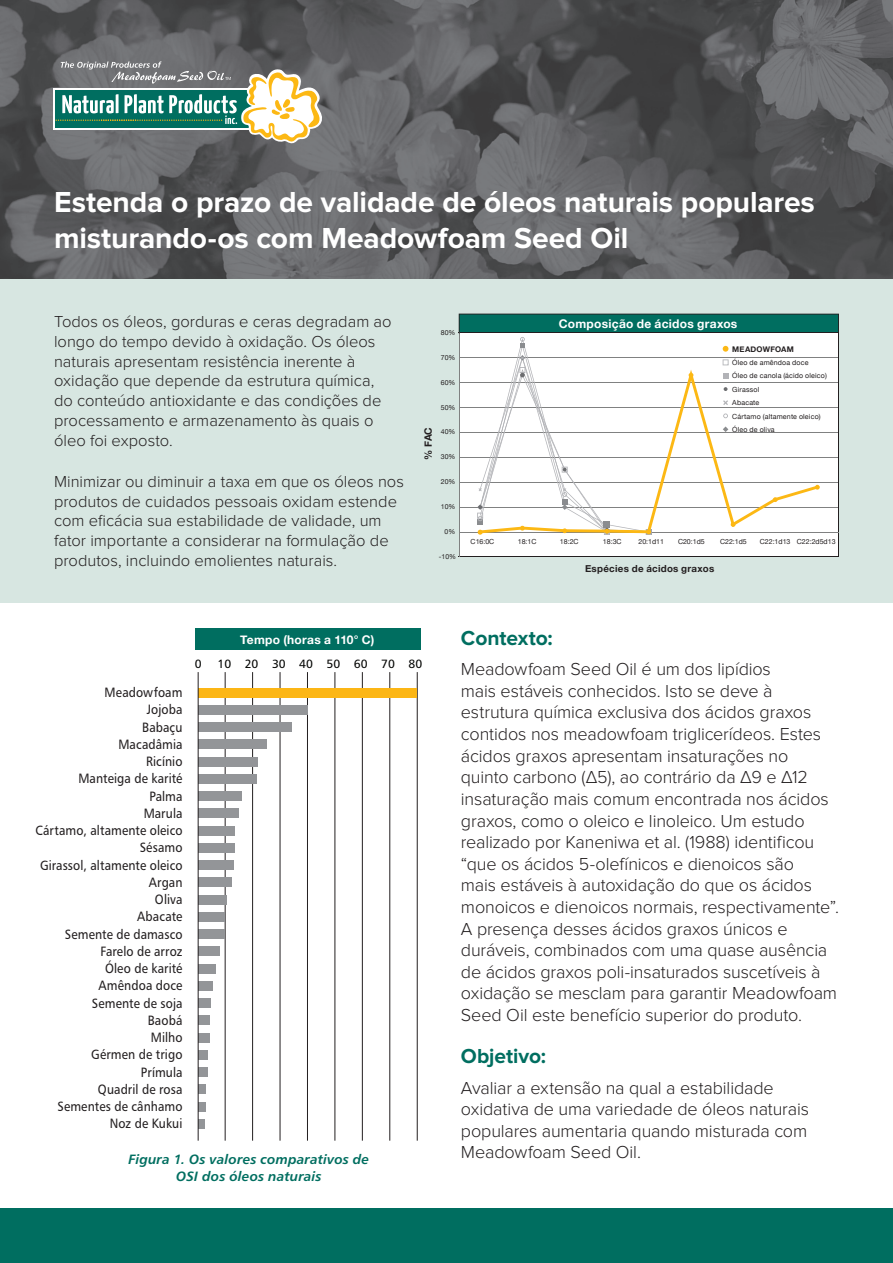
<style>
.page{position:relative;width:893px;height:1263px;background:#fff}
.page>*{position:absolute;margin:0;border:0;box-sizing:border-box;transform-origin:0 0}
.t1{font:700 30px/36px "Proxima Nova";letter-spacing:-.005em;color:#fff}
.t2{font:700 21px "Proxima Nova";letter-spacing:-.005em;color:#006e60}
.t3{font:300 18px/21.6px "Proxima Nova";letter-spacing:-.01em;color:#231f20}
.t4{font:300 16.5px/19.8px "Proxima Nova";color:#231f20}
.t5{font:13.5px/17.2px "Humanist 777 BT Roman B";letter-spacing:.005em;color:#231f20;text-align:right;scale:.9 1}
.t6{font:13.5px/16.2px "Humanist 777 BT Bold Italic B";letter-spacing:.005em;color:#006e60;text-align:center}
.t7{font:700 12px "Helvetica Neue";letter-spacing:.02em;color:#fff}
.t8{font:12px "Humanist 777 BT Roman B";color:#040503}
.t9{font:700 10.2px "Helvetica Neue";color:#231f20}
.t10{font:700 9.75px "Helvetica Neue";letter-spacing:.03em;color:#231f20}
.t11{font:700 7.8px "Helvetica Neue";letter-spacing:.03em;color:#231f20}
.t12{font:7.05px/13.4px "Helvetica Neue";letter-spacing:.025em;color:#231f20}
.t13{font:7.05px "Helvetica Neue";color:#231f20}
.t14{font:6.9px "Helvetica Neue";color:#231f20}
</style>
<div class="page">
<img style="left:0;top:0;width:893px;height:279px">
<div style="left:0;top:279px;width:893px;height:324px;background:#d7e6e1"></div>
<svg style="left:56px;top:61px;width:267px;height:83px"></svg>
<div style="left:195px;top:629px;width:225px;height:21px;background:#006e60"></div>
<hr style="left:225px;top:672px;width:1px;height:469px;background:#231f20">
<hr style="left:252px;top:672px;width:1px;height:469px;background:#231f20">
<hr style="left:280px;top:672px;width:1px;height:469px;background:#231f20">
<hr style="left:307px;top:672px;width:1px;height:469px;background:#231f20">
<hr style="left:335px;top:672px;width:1px;height:469px;background:#231f20">
<hr style="left:362px;top:672px;width:1px;height:469px;background:#231f20">
<hr style="left:390px;top:672px;width:1px;height:469px;background:#231f20">
<hr style="left:417px;top:672px;width:1px;height:469px;background:#231f20">
<div style="left:198px;top:688px;width:218px;height:9px;background:#fcb615"></div>
<div style="left:198px;top:981px;width:14px;height:9px;background:#939598"></div>
<div style="left:198px;top:930px;width:27px;height:9px;background:#939598"></div>
<div style="left:198px;top:912px;width:27px;height:9px;background:#939598"></div>
<div style="left:198px;top:878px;width:33px;height:9px;background:#939598"></div>
<div style="left:198px;top:757px;width:60px;height:9px;background:#939598"></div>
<div style="left:198px;top:1033px;width:11px;height:9px;background:#939598"></div>
<div style="left:198px;top:723px;width:93px;height:9px;background:#939598"></div>
<div style="left:198px;top:1016px;width:12px;height:9px;background:#939598"></div>
<div style="left:198px;top:1068px;width:10px;height:9px;background:#939598"></div>
<div style="left:198px;top:1102px;width:7px;height:9px;background:#939598"></div>
<div style="left:198px;top:705px;width:109px;height:9px;background:#939598"></div>
<div style="left:198px;top:1119px;width:6px;height:9px;background:#939598"></div>
<div style="left:198px;top:809px;width:41px;height:9px;background:#939598"></div>
<div style="left:198px;top:740px;width:68px;height:9px;background:#939598"></div>
<div style="left:198px;top:895px;width:28px;height:9px;background:#939598"></div>
<div style="left:198px;top:792px;width:44px;height:9px;background:#939598"></div>
<div style="left:198px;top:1085px;width:8px;height:9px;background:#939598"></div>
<div style="left:198px;top:947px;width:22px;height:9px;background:#939598"></div>
<div style="left:198px;top:826px;width:37px;height:9px;background:#939598"></div>
<div style="left:198px;top:843px;width:37px;height:9px;background:#939598"></div>
<div style="left:198px;top:999px;width:12px;height:9px;background:#939598"></div>
<div style="left:198px;top:861px;width:36px;height:9px;background:#939598"></div>
<div style="left:198px;top:774px;width:59px;height:9px;background:#939598"></div>
<div style="left:198px;top:964px;width:17px;height:9px;background:#939598"></div>
<div style="left:198px;top:1050px;width:10px;height:9px;background:#939598"></div>
<hr style="left:198px;top:672px;width:1px;height:469px;background:#231f20">
<div style="left:0;top:1209px;width:893px;height:54px;background:#006e60"></div>
<div style="left:459px;top:333px;width:379px;height:223px;background:#fff"></div>
<hr style="left:459px;top:557px;width:380px;height:1px;background:#808181">
<hr style="left:838px;top:332px;width:1px;height:225px;background:#231f20">
<hr style="left:459px;top:556px;width:380px;height:1px;background:#231f20">
<hr style="left:459px;top:333px;width:1px;height:224px;background:#808181">
<svg style="left:459px;top:314px;width:380px;height:221px"></svg>
<h1 class="t1" style="left:54px;top:185px;width:762px">Estenda o prazo de validade de óleos naturais populares misturando-os com Meadowfoam Seed Oil</h1>
<p class="t4" style="left:54px;top:312px;width:339px">Todos os óleos, gorduras e ceras degradam ao longo do tempo devido à oxidação. Os óleos naturais apresentam resistência inerente à oxidação que depende da estrutura química, do conteúdo antioxidante e das condições de processamento e armazenamento às quais o óleo foi exposto.</p>
<p class="t4" style="left:54px;top:472px;width:351px">Minimizar ou diminuir a taxa em que os óleos nos produtos de cuidados pessoais oxidam estende com eficácia sua estabilidade de validade, um fator importante a considerar na formulação de produtos, incluindo emolientes naturais.</p>
<p class="t14" style="left:441px;top:328px;width:16px">80%</p>
<p class="t14" style="left:441px;top:353px;width:16px">70%</p>
<p class="t14" style="left:441px;top:378px;width:16px">60%</p>
<p class="t9" style="left:422px;top:460px;width:34px;rotate:-90deg">% FAC</p>
<p class="t14" style="left:441px;top:403px;width:16px">50%</p>
<p class="t14" style="left:441px;top:428px;width:16px">40%</p>
<p class="t14" style="left:441px;top:453px;width:16px">30%</p>
<p class="t14" style="left:441px;top:478px;width:16px">20%</p>
<p class="t14" style="left:441px;top:503px;width:16px">10%</p>
<p class="t14" style="left:445px;top:527px;width:12px">0%</p>
<p class="t14" style="left:439px;top:552px;width:19px">-10%</p>
<p class="t7" style="left:559px;top:317px;width:180px">Composição de ácidos graxos</p>
<p class="t11" style="left:732px;top:344px;width:63px">MEADOWFOAM</p>
<p class="t12" style="left:732px;top:356px;width:96px">Óleo de amêndoa doce<br>Óleo de canola (ácido oleico)<br>Girassol<br>Abacate<br>Cártamo (altamente oleico)<br>Óleo de oliva</p>
<p class="t12" style="left:471px;top:534px;width:25px">C16:0C</p>
<p class="t12" style="left:518px;top:534px;width:20px">18:1C</p>
<p class="t12" style="left:560px;top:534px;width:20px">18:2C</p>
<p class="t12" style="left:603px;top:534px;width:20px">18:3C</p>
<p class="t12" style="left:638px;top:534px;width:27px">20:1d11</p>
<p class="t12" style="left:678px;top:534px;width:28px">C20:1d5</p>
<p class="t12" style="left:720px;top:534px;width:28px">C22:1d5</p>
<p class="t13" style="left:760px;top:537px;width:77px">C22:1d13 C22:2d5d13</p>
<p class="t10" style="left:585px;top:562px;width:131px">Espécies de ácidos graxos</p>
<p class="t7" style="left:240px;top:632px;width:136px">Tempo (horas a 110° C)</p>
<p class="t5" style="left:35px;top:683px;width:165px">Meadowfoam<br>Jojoba<br>Babaçu<br>Macadâmia<br>Ricínio<br>Manteiga de karité<br>Palma<br>Marula<br>Cártamo, altamente oleico<br>Sésamo<br>Girassol, altamente oleico<br>Argan<br>Oliva<br>Abacate<br>Semente de damasco<br>Farelo de arroz<br>Óleo de karité<br>Amêndoa doce<br>Semente de soja<br>Baobá<br>Milho<br>Gérmen de trigo<br>Prímula<br>Quadril de rosa<br>Sementes de cânhamo<br>Noz de Kukui</p>
<p class="t8" style="left:195px;top:656px;width:8px">0</p>
<p class="t8" style="left:217px;top:656px;width:206px">10 20 30 40 50 60 70 80</p>
<p class="t6" style="left:129px;top:1151px;width:242px">Figura 1. Os valores comparativos de<br>OSI dos óleos naturais</p>
<p class="t2" style="left:461px;top:628px;width:93px">Contexto:</p>
<p class="t3" style="left:461px;top:659px;width:380px">Meadowfoam Seed Oil é um dos lipídios<br>mais estáveis conhecidos. Isto se deve à estrutura química exclusiva dos ácidos graxos contidos nos meadowfoam triglicerídeos. Estes ácidos graxos apresentam insaturações no quinto carbono (Δ5), ao contrário da Δ9 e Δ12 insaturação mais comum encontrada nos ácidos graxos, como o oleico e linoleico. Um estudo realizado por Kaneniwa et al. (1988) identificou “que os ácidos 5-olefínicos e dienoicos são<br>mais estáveis à autoxidação do que os ácidos monoicos e dienoicos normais, respectivamente”.<br>A presença desses ácidos graxos únicos e duráveis, combinados com uma quase ausência de ácidos graxos poli-insaturados suscetíveis à oxidação se mesclam para garantir Meadowfoam Seed Oil este benefício superior do produto.</p>
<p class="t2" style="left:461px;top:1046px;width:87px">Objetivo:</p>
<p class="t3" style="left:461px;top:1077px;width:350px">Avaliar a extensão na qual a estabilidade oxidativa de uma variedade de óleos naturais populares aumentaria quando misturada com Meadowfoam Seed Oil.</p>
</div>
